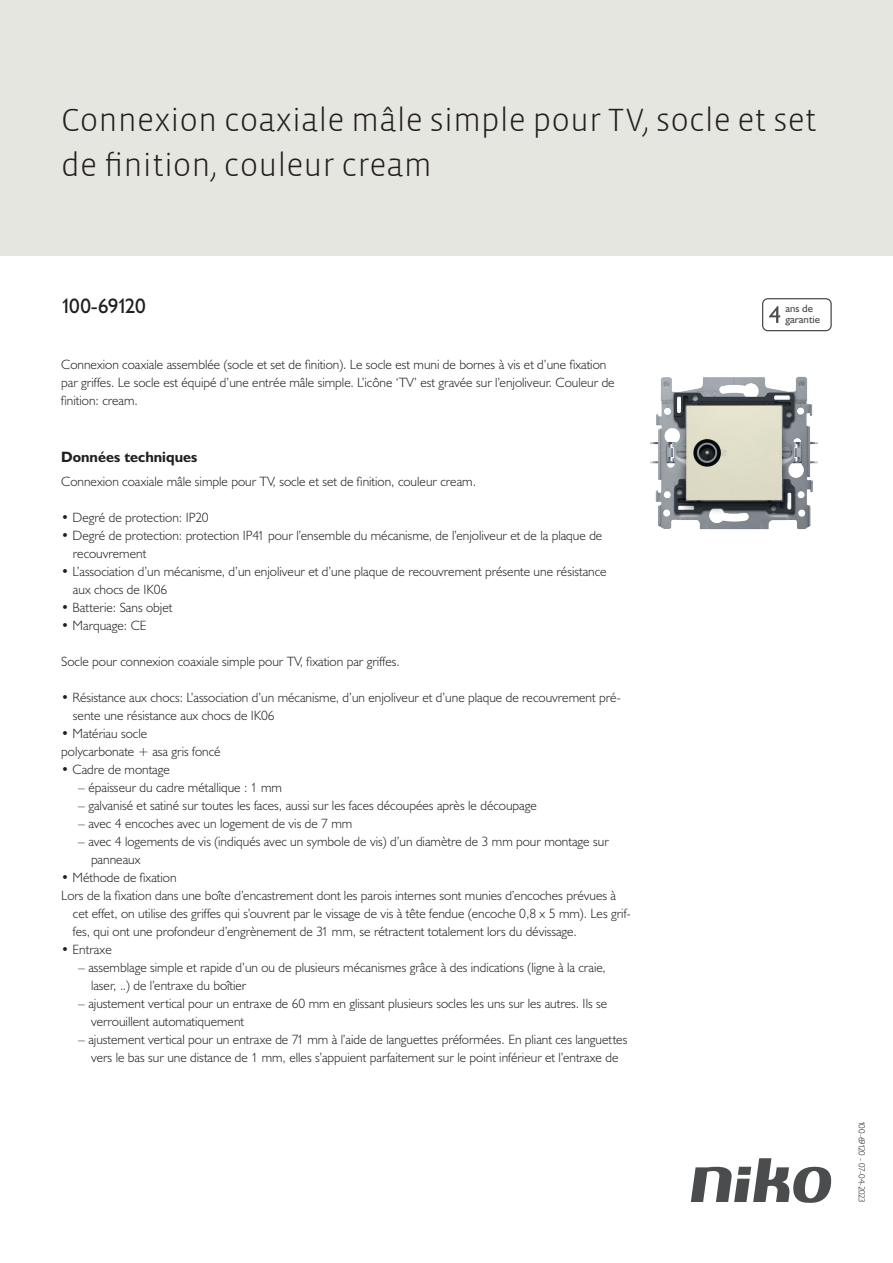
<style>
.page{position:relative;width:893px;height:1263px;background:#fff}
.page>*{position:absolute;margin:0;border:0;box-sizing:border-box;transform-origin:0 0}
.Title_datasheets{font:300 33px/45px "Vista Sans";color:#231f20}
.Article_number{font:21px "Humanist 521 BT";letter-spacing:-.045em;color:#231f20}
.Titles_parts{font:700 15px "Humanist 521 BT";color:#231f20}
.USP_Bullets{font:300 13.5px/18px "Humanist 521 BT";color:#231f20}
.USP_Bullets_level_2{font:300 13.5px/18px "Humanist 521 BT";color:#231f20}
.Platte_tekst_CAB{font:300 13.5px/18px "Humanist 521 BT";color:#231f20}
.t1{font:10.8px/10.8px "Humanist 521 BT";color:#4b4c4d}
.Revision{font:300 9px "Humanist 521 BT";letter-spacing:-.05em;color:#231f20}
</style>
<div class="page">
<svg style="left:691px;top:1158px;width:141px;height:45px"></svg>
<div style="left:0;top:0;width:893px;height:255px;background:#e6e6e0"></div>
<svg style="left:762px;top:298px;width:70px;height:33px"></svg>
<img style="left:650px;top:376px;width:168px;height:154px">
<p class="Title_datasheets" style="left:61px;top:98px;width:757px">Connexion coaxiale mâle simple pour TV, socle et set de finition, couleur cream</p>
<p class="Article_number" style="left:61px;top:293px;width:86px">100-69120</p>
<p class="t1" style="left:785px;top:303px;width:36px">ans de garantie</p>
<p class="Platte_tekst_CAB" style="left:61px;top:355px;width:555px">Connexion coaxiale assemblée (socle et set de finition). Le socle est muni de bornes à vis et d’une fixation par griffes. Le socle est équipé d’une entrée mâle simple. L’icône ‘TV’ est gravée sur l’enjoliveur. Couleur de finition: cream.</p>
<p class="Titles_parts" style="left:61px;top:447px;width:138px">Données techniques</p>
<p class="Platte_tekst_CAB" style="left:61px;top:472px;width:416px">Connexion coaxiale mâle simple pour TV, socle et set de finition, couleur cream.</p>
<p class="USP_Bullets" style="left:61px;top:508px;width:149px">• Degré de protection: IP20</p>
<p class="USP_Bullets" style="left:73px;top:526px;width:531px;text-indent:-12px">• Degré de protection: protection IP41 pour l’ensemble du mécanisme, de l’enjoliveur et de la plaque de recouvrement</p>
<p class="USP_Bullets" style="left:73px;top:562px;width:535px;text-indent:-12px">• L’association d’un mécanisme, d’un enjoliveur et d’une plaque de recouvrement présente une résistance aux chocs de IK06</p>
<p class="USP_Bullets" style="left:61px;top:598px;width:113px">• Batterie: Sans objet</p>
<p class="USP_Bullets" style="left:61px;top:616px;width:87px">• Marquage: CE</p>
<p class="USP_Bullets" style="left:61px;top:652px;width:340px">Socle pour connexion coaxiale simple pour TV, fixation par griffes.</p>
<p class="USP_Bullets" style="left:73px;top:688px;width:550px;text-indent:-12px">• Résistance aux chocs: L’association d’un mécanisme, d’un enjoliveur et d’une plaque de recouvrement pré&shy;sente une résistance aux chocs de IK06</p>
<p class="USP_Bullets" style="left:61px;top:724px;width:88px">• Matériau socle</p>
<p class="USP_Bullets" style="left:61px;top:742px;width:161px">polycarbonate + asa gris foncé</p>
<p class="USP_Bullets" style="left:61px;top:760px;width:110px">• Cadre de montage</p>
<p class="USP_Bullets_level_2" style="left:78px;top:778px;width:205px">– épaisseur du cadre métallique : 1 mm</p>
<p class="USP_Bullets_level_2" style="left:78px;top:796px;width:460px">– galvanisé et satiné sur toutes les faces, aussi sur les faces découpées après le découpage</p>
<p class="USP_Bullets_level_2" style="left:78px;top:814px;width:276px">– avec 4 encoches avec un logement de vis de 7 mm</p>
<p class="USP_Bullets_level_2" style="left:91px;top:832px;width:519px;text-indent:-13px">– avec 4 logements de vis (indiqués avec un symbole de vis) d’un diamètre de 3 mm pour montage sur panneaux</p>
<p class="USP_Bullets" style="left:61px;top:868px;width:117px">• Méthode de fixation</p>
<p class="USP_Bullets" style="left:73px;top:886px;width:559px;text-indent:-12px">Lors de la fixation dans une boîte d’encastrement dont les parois internes sont munies d’encoches prévues à cet effet, on utilise des griffes qui s’ouvrent par le vissage de vis à tête fendue (encoche 0,8 x 5 mm). Les grif&shy;fes, qui ont une profondeur d’engrènement de 31 mm, se rétractent totalement lors du dévissage.</p>
<p class="USP_Bullets" style="left:61px;top:940px;width:52px">• Entraxe</p>
<p class="USP_Bullets_level_2" style="left:91px;top:958px;width:516px;text-indent:-13px">– assemblage simple et rapide d’un ou de plusieurs mécanismes grâce à des indications (ligne à la craie, laser, ..) de l’entraxe du boîtier</p>
<p class="USP_Bullets_level_2" style="left:91px;top:994px;width:518px;text-indent:-13px">– ajustement vertical pour un entraxe de 60 mm en glissant plusieurs socles les uns sur les autres. Ils se verrouillent automatiquement</p>
<p class="USP_Bullets_level_2" style="left:78px;top:1030px;width:551px;text-align:center">– ajustement vertical pour un entraxe de 71 mm à l’aide de languettes préformées. En pliant ces languettes vers le bas sur une distance de 1 mm, elles s’appuient parfaitement sur le point inférieur et l’entraxe de</p>
<p class="Revision" style="left:868px;top:1121px;width:83px;rotate:90deg">100-69120 - 07-04-2023</p>
</div>
